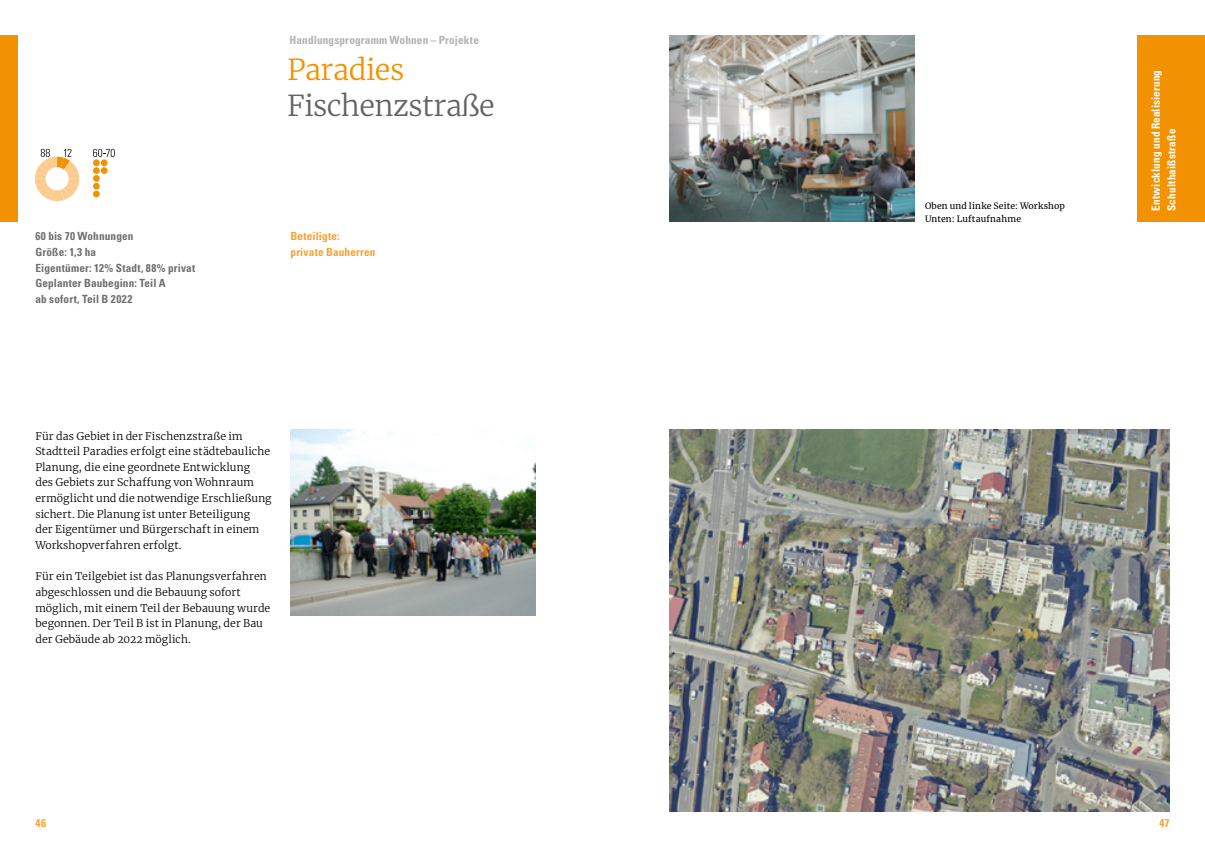
<style>
.page{position:relative;width:1205px;height:851px;background:#fff}
.page>*{position:absolute;margin:0;border:0;box-sizing:border-box;transform-origin:0 0}
.t1{font:300 28.75px "Merriweather";letter-spacing:-.015em;color:#646363}
.t2{font:300 28.75px "Merriweather";letter-spacing:-.015em;color:#f39200}
.t3{font:700 condensed 11.25px/15.6px "Univers LT Std";letter-spacing:.015em;color:#706f6f}
.t4{font:700 condensed 11.25px/15.6px "Univers LT Std";letter-spacing:.015em;color:#fff}
.t5{font:700 condensed 11.25px "Univers LT Std";letter-spacing:.015em;color:#b3b2b2}
.t6{font:700 condensed 11.25px/15.6px "Univers LT Std";letter-spacing:.015em;color:#f6a333}
.t7{font:300 10.62px/15.6px "Merriweather";letter-spacing:.01em;color:#000}
.t8{font:8.75px/13.1px "Merriweather";letter-spacing:.02em;color:#000}
</style>
<div class="page">
<img style="left:670px;top:429px;width:499px;height:382px">
<div style="left:1137px;top:35px;width:68px;height:186px;background:#f39200"></div>
<div style="left:0;top:35px;width:18px;height:186px;background:#f39200"></div>
<svg style="left:35px;top:149px;width:44px;height:52px"></svg>
<div style="left:93px;top:159px;width:7px;height:7px;background:#f39200;border-radius:50%"></div>
<div style="left:101px;top:159px;width:7px;height:7px;background:#f39200;border-radius:50%"></div>
<div style="left:93px;top:167px;width:7px;height:7px;background:#f39200;border-radius:50%"></div>
<div style="left:101px;top:167px;width:7px;height:7px;background:#f39200;border-radius:50%"></div>
<div style="left:93px;top:175px;width:7px;height:7px;background:#f39200;border-radius:50%"></div>
<div style="left:93px;top:183px;width:7px;height:6px;background:#f39200;border-radius:50%"></div>
<div style="left:93px;top:191px;width:7px;height:6px;background:#f39200;border-radius:50%"></div>
<svg style="left:93px;top:149px;width:22px;height:8px"></svg>
<img style="left:670px;top:35px;width:244px;height:186px">
<img style="left:291px;top:429px;width:244px;height:186px">
<p class="t5" style="left:290px;top:33px;width:191px">Handlungsprogramm Wohnen – Projekte</p>
<h1 class="t2" style="left:287px;top:49px;width:119px">Paradies</h1>
<h1 class="t1" style="left:287px;top:86px;width:209px">Fischenzstraße</h1>
<p class="t3" style="left:35px;top:228px;width:161px">60 bis 70 Wohnungen<br>Größe: 1,3 ha<br>Eigentümer: 12% Stadt, 88% privat<br>Geplanter Baubeginn: Teil A<br>ab sofort, Teil B 2022</p>
<p class="t6" style="left:291px;top:228px;width:86px">Beteiligte: private Bauherren</p>
<p class="t7" style="left:35px;top:427px;width:238px">Für das Gebiet in der Fischenzstraße im Stadtteil Paradies erfolgt eine städtebauliche Planung, die eine geordnete Entwicklung<br>des Gebiets zur Schaffung von Wohnraum ermöglicht und die notwendige Erschließung sichert. Die Planung ist unter Beteiligung<br>der Eigentümer und Bürgerschaft in einem Workshopverfahren erfolgt.</p>
<p class="t7" style="left:35px;top:568px;width:236px">Für ein Teilgebiet ist das Planungsverfahren abgeschlossen und die Bebauung sofort möglich, mit einem Teil der Bebauung wurde begonnen. Der Teil B ist in Planung, der Bau der Gebäude ab 2022 möglich.</p>
<p class="t8" style="left:925px;top:198px;width:141px">Oben und linke Seite: Workshop<br>Unten: Luftaufnahme</p>
<p class="t4" style="left:1148px;top:211px;width:142px;rotate:-90deg">Entwicklung und Realisierung<br>Schulthaißstraße</p>
<p class="t6" style="left:35px;top:815px;width:12px">46</p>
<p class="t6" style="left:1159px;top:815px;width:12px">47</p>
</div>
